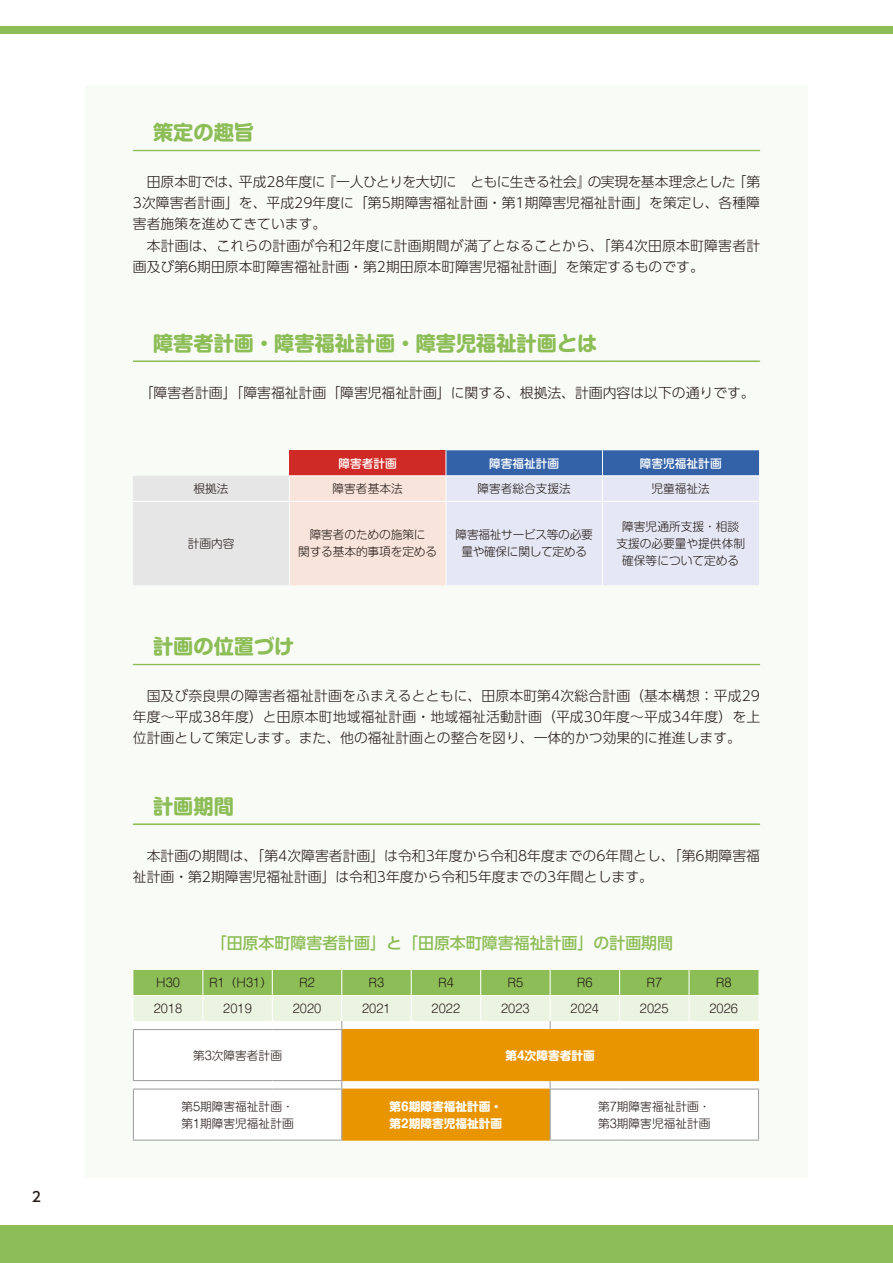
<style>
.page{position:relative;width:893px;height:1263px;background:#fff}
.page>*{position:absolute;margin:0;border:0;box-sizing:border-box;transform-origin:0 0}
.t1{font:700 20.25px "GJ Shin M Go Pro N";color:#8cbd56}
.t2{font:500 15.9px "UD Shin Go Pr 6";color:#8cbd56}
.t3{font:300 13.8px/21.3px "UD Shin Go Pr 6";color:#231916;text-align:justify}
.t4{font:500 13.8px "UD Shin Go Pr 6";color:#231916}
.t5{font:300 11.7px/17px "Shin M Go Pr 6 N";color:#231916}
.t6{font:700 11.7px/17px "Shin M Go Pr 6 N";color:#fff}
.t7{font:300 11.7px/17px "Shin M Go Pr 6 N";letter-spacing:-.025em;color:#231916;text-align:center}
.t8{font:500 11.7px "Shin M Go Pr 6 N";color:#fff}
</style>
<div class="page">
<div style="left:0;top:1225px;width:893px;height:38px;background:#8cbd56"></div>
<div style="left:0;top:27px;width:893px;height:7px;background:#8cbd56"></div>
<div style="left:85px;top:85px;width:723px;height:1093px;background:#f9fbf6"></div>
<svg style="left:133px;top:150px;width:627px;height:1px"></svg>
<svg style="left:133px;top:360px;width:627px;height:2px"></svg>
<svg style="left:133px;top:664px;width:627px;height:1px"></svg>
<svg style="left:133px;top:823px;width:627px;height:2px"></svg>
<svg style="left:133px;top:450px;width:626px;height:135px;background:#d8d2db"></svg>
<hr style="left:289px;top:501px;width:157px;height:1px;background:#fff">
<hr style="left:289px;top:502px;width:1px;height:83px;background:#fff">
<hr style="left:446px;top:501px;width:156px;height:1px;background:#fff">
<hr style="left:446px;top:502px;width:1px;height:83px;background:#fff">
<hr style="left:602px;top:501px;width:157px;height:1px;background:#fff">
<hr style="left:602px;top:502px;width:1px;height:83px;background:#fff">
<hr style="left:289px;top:475px;width:157px;height:1px;background:#fff">
<hr style="left:446px;top:475px;width:156px;height:1px;background:#fff">
<hr style="left:602px;top:475px;width:157px;height:1px;background:#fff">
<hr style="left:133px;top:501px;width:156px;height:1px;background:#fff">
<div style="left:133px;top:970px;width:626px;height:171px;background:#fff"></div>
<svg style="left:342px;top:1030px;width:416px;height:109px;fill:#e99500"></svg>
<hr style="left:342px;top:1029px;width:69px;height:1px;background:#e99500">
<hr style="left:411px;top:1029px;width:70px;height:1px;background:#e99500">
<hr style="left:481px;top:1029px;width:69px;height:1px;background:#e99500">
<hr style="left:550px;top:1029px;width:70px;height:1px;background:#e99500">
<hr style="left:620px;top:1029px;width:69px;height:1px;background:#e99500">
<hr style="left:689px;top:1029px;width:70px;height:1px;background:#e99500">
<hr style="left:758px;top:1030px;width:1px;height:50px;background:#e99500">
<hr style="left:342px;top:1080px;width:69px;height:1px;background:#e99500">
<hr style="left:411px;top:1080px;width:70px;height:1px;background:#e99500">
<hr style="left:481px;top:1080px;width:69px;height:1px;background:#e99500">
<hr style="left:550px;top:1080px;width:70px;height:1px;background:#e99500">
<hr style="left:620px;top:1080px;width:69px;height:1px;background:#e99500">
<hr style="left:689px;top:1080px;width:70px;height:1px;background:#e99500">
<hr style="left:342px;top:1088px;width:69px;height:1px;background:#e99500">
<hr style="left:411px;top:1088px;width:70px;height:1px;background:#e99500">
<hr style="left:481px;top:1088px;width:69px;height:1px;background:#e99500">
<hr style="left:342px;top:1139px;width:69px;height:2px;background:#e99500">
<hr style="left:411px;top:1139px;width:70px;height:2px;background:#e99500">
<hr style="left:481px;top:1139px;width:69px;height:2px;background:#e99500">
<hr style="left:133px;top:1029px;width:70px;height:1px;background:#a0a0a1">
<hr style="left:133px;top:1030px;width:1px;height:50px;background:#a0a0a1">
<hr style="left:203px;top:1029px;width:69px;height:1px;background:#a0a0a1">
<hr style="left:272px;top:1029px;width:70px;height:1px;background:#a0a0a1">
<hr style="left:341px;top:1030px;width:1px;height:50px;background:#a0a0a1">
<hr style="left:133px;top:1080px;width:70px;height:1px;background:#a0a0a1">
<hr style="left:203px;top:1080px;width:69px;height:1px;background:#a0a0a1">
<hr style="left:272px;top:1080px;width:70px;height:1px;background:#a0a0a1">
<hr style="left:133px;top:1088px;width:70px;height:1px;background:#a0a0a1">
<hr style="left:133px;top:1089px;width:1px;height:50px;background:#a0a0a1">
<hr style="left:203px;top:1088px;width:69px;height:1px;background:#a0a0a1">
<hr style="left:272px;top:1088px;width:70px;height:1px;background:#a0a0a1">
<hr style="left:341px;top:1089px;width:1px;height:50px;background:#a0a0a1">
<hr style="left:133px;top:1139px;width:70px;height:2px;background:#a0a0a1">
<hr style="left:203px;top:1139px;width:69px;height:2px;background:#a0a0a1">
<hr style="left:272px;top:1139px;width:70px;height:2px;background:#a0a0a1">
<hr style="left:550px;top:1088px;width:70px;height:1px;background:#a0a0a1">
<hr style="left:550px;top:1089px;width:1px;height:50px;background:#a0a0a1">
<hr style="left:620px;top:1088px;width:69px;height:1px;background:#a0a0a1">
<hr style="left:689px;top:1088px;width:70px;height:1px;background:#a0a0a1">
<hr style="left:758px;top:1089px;width:1px;height:50px;background:#a0a0a1">
<hr style="left:550px;top:1139px;width:70px;height:2px;background:#a0a0a1">
<hr style="left:620px;top:1139px;width:69px;height:2px;background:#a0a0a1">
<hr style="left:689px;top:1139px;width:70px;height:2px;background:#a0a0a1">
<svg style="left:133px;top:970px;width:625px;height:59px"></svg>
<p class="t4" style="left:32px;top:1185px;width:11px">2</p>
<h1 class="t1" style="left:153px;top:116px;width:102px">策定の趣旨</h1>
<p class="t3" style="left:133px;top:170px;width:629px;text-indent:14px">田原本町では、平成28年度に『一人ひとりを大切に　ともに生きる社会』の実現を基本理念とした「第3次障害者計画」を、平成29年度に「第5期障害福祉計画・第1期障害児福祉計画」を策定し、各種障害者施策を進めてきています。</p>
<p class="t3" style="left:133px;top:234px;width:629px;text-indent:14px">本計画は、これらの計画が令和2年度に計画期間が満了となることから、「第4次田原本町障害者計画及び第6期田原本町障害福祉計画・第2期田原本町障害児福祉計画」を策定するものです。</p>
<h1 class="t1" style="left:153px;top:327px;width:446px">障害者計画・障害福祉計画・障害児福祉計画とは</h1>
<p class="t3" style="left:140px;top:381px;width:616px">「障害者計画」「障害福祉計画「障害児福祉計画」に関する、根拠法、計画内容は以下の通りです。</p>
<p class="t8" style="left:338px;top:454px;width:60px">障害者計画</p>
<p class="t8" style="left:489px;top:454px;width:72px">障害福祉計画</p>
<p class="t8" style="left:640px;top:454px;width:83px">障害児福祉計画</p>
<p class="t5" style="left:194px;top:479px;width:37px">根拠法</p>
<p class="t5" style="left:333px;top:479px;width:72px">障害者基本法</p>
<p class="t5" style="left:477px;top:479px;width:95px">障害者総合支援法</p>
<p class="t5" style="left:651px;top:479px;width:60px">児童福祉法</p>
<p class="t5" style="left:188px;top:534px;width:48px">計画内容</p>
<p class="t5" style="left:298px;top:526px;width:152px;text-indent:12px">障害者のための施策に　　関する基本的事項を定める</p>
<p class="t7" style="left:456px;top:526px;width:139px">障害福祉サービス等の必要量や確保に関して定める</p>
<p class="t5" style="left:622px;top:517px;width:142px">障害児通所支援・相談　　</p>
<p class="t5" style="left:616px;top:534px;width:130px">支援の必要量や提供体制</p>
<p class="t5" style="left:622px;top:551px;width:118px">確保等について定める</p>
<h1 class="t1" style="left:153px;top:630px;width:143px">計画の位置づけ</h1>
<p class="t3" style="left:133px;top:684px;width:629px;text-indent:14px">国及び奈良県の障害者福祉計画をふまえるとともに、田原本町第4次総合計画（基本構想：平成29年度～平成38年度）と田原本町地域福祉計画・地域福祉活動計画（平成30年度～平成34年度）を上位計画として策定します。また、他の福祉計画との整合を図り、一体的かつ効果的に推進します。</p>
<h1 class="t1" style="left:153px;top:790px;width:82px">計画期間</h1>
<p class="t3" style="left:133px;top:844px;width:629px;text-indent:14px">本計画の期間は、「第4次障害者計画」は令和3年度から令和8年度までの6年間とし、「第6期障害福祉計画・第2期障害児福祉計画」は令和3年度から令和5年度までの3年間とします。</p>
<p class="t2" style="left:211px;top:930px;width:464px">「田原本町障害者計画」と「田原本町障害福祉計画」の計画期間</p>
<p class="t5" style="left:156px;top:974px;width:25px">H30</p>
<p class="t5" style="left:209px;top:974px;width:65px">R1（H31）</p>
<p class="t5" style="left:299px;top:974px;width:17px">R2</p>
<p class="t5" style="left:369px;top:974px;width:17px">R3</p>
<p class="t5" style="left:438px;top:974px;width:17px">R4</p>
<p class="t5" style="left:507px;top:974px;width:17px">R5</p>
<p class="t5" style="left:577px;top:974px;width:17px">R6</p>
<p class="t5" style="left:646px;top:974px;width:17px">R7</p>
<p class="t5" style="left:716px;top:974px;width:17px">R8</p>
<p class="t5" style="left:154px;top:999px;width:30px">2018</p>
<p class="t5" style="left:223px;top:999px;width:30px">2019</p>
<p class="t5" style="left:293px;top:999px;width:30px">2020</p>
<p class="t5" style="left:362px;top:999px;width:30px">2021</p>
<p class="t5" style="left:432px;top:999px;width:30px">2022</p>
<p class="t5" style="left:501px;top:999px;width:30px">2023</p>
<p class="t5" style="left:570px;top:999px;width:30px">2024</p>
<p class="t5" style="left:640px;top:999px;width:30px">2025</p>
<p class="t5" style="left:709px;top:999px;width:30px">2026</p>
<p class="t5" style="left:193px;top:1046px;width:90px">第3次障害者計画</p>
<p class="t6" style="left:505px;top:1046px;width:91px">第4次障害者計画</p>
<p class="t5" style="left:181px;top:1097px;width:114px">第5期障害福祉計画・第1期障害児福祉計画</p>
<p class="t6" style="left:389px;top:1097px;width:114px">第6期障害福祉計画・第2期障害児福祉計画</p>
<p class="t5" style="left:598px;top:1097px;width:114px">第7期障害福祉計画・第3期障害児福祉計画</p>
</div>
